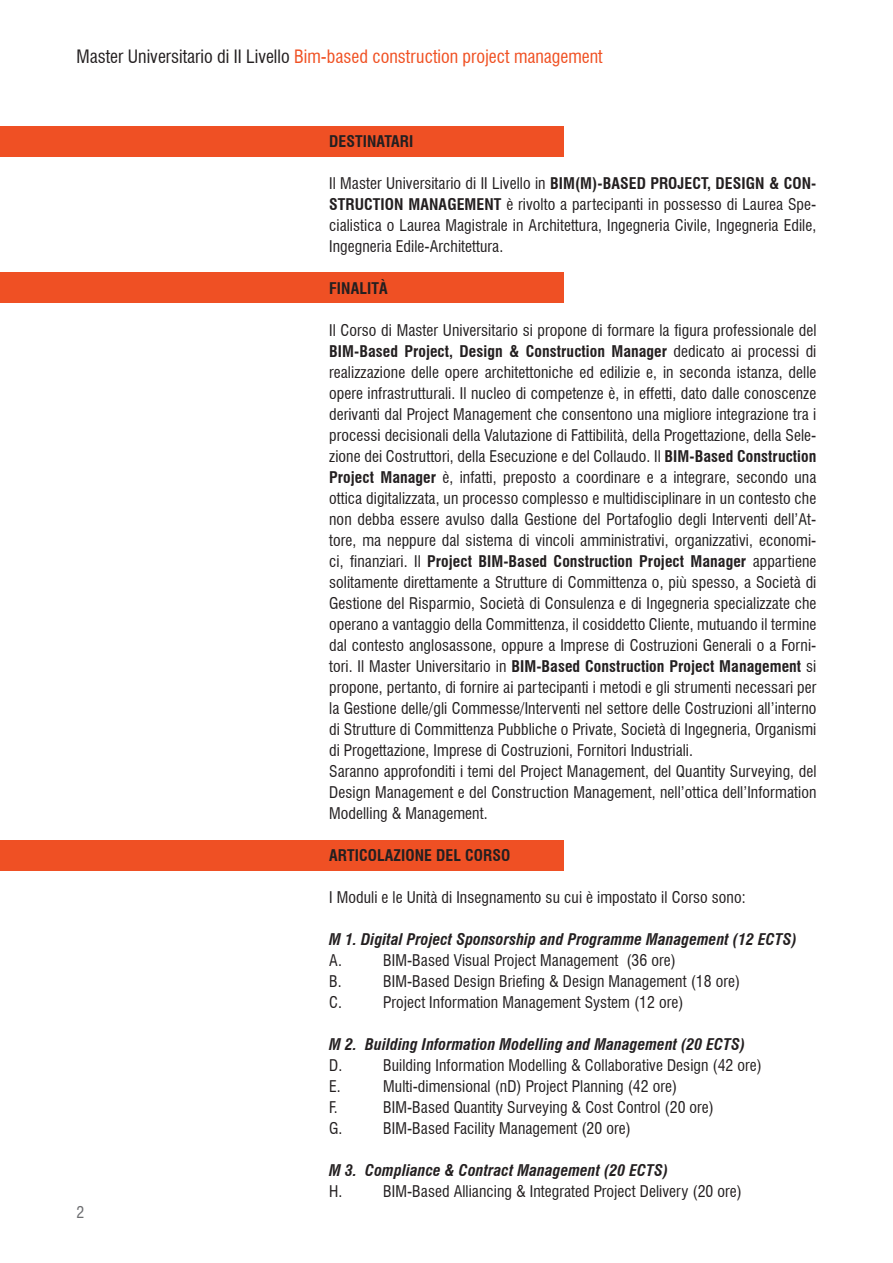
<style>
.page{position:relative;width:893px;height:1263px;background:#fff}
.page>*{position:absolute;margin:0;border:0;box-sizing:border-box;transform-origin:0 0}
.t1{font:condensed 18px "Swiss 721 BT";color:#f05022}
.t2{font:condensed 15.75px/21px "Swiss 721 BT";letter-spacing:.005em;color:#231f20;text-align:justify}
.t3{font:italic 700 condensed 15.75px "Swiss 721 BT";letter-spacing:.005em;color:#231f20}
.t4{font:700 condensed 15.75px "Swiss 721 BT";letter-spacing:.005em;color:#231f20}
.t5{font:condensed 15.75px "Swiss 721 BT";color:#6c6d70}
.s1{color:#231f20}
.s2{font-weight:700}
</style>
<div class="page">
<div style="left:0;top:840px;width:564px;height:31px;background:#ef5024"></div>
<div style="left:0;top:273px;width:564px;height:30px;background:#ef5024"></div>
<div style="left:0;top:126px;width:564px;height:30px;background:#ef5024"></div>
<p class="t1" style="left:77px;top:46px;width:528px"><span class="s1">Master Universitario di II Livello</span> Bim-based construction project management</p>
<p class="t5" style="left:77px;top:1203px;width:9px">2</p>
<p class="t4" style="left:329px;top:132px;width:86px">DESTINATARI</p>
<p class="t2" style="left:329px;top:173px;width:489px">Il Master Universitario di II Livello in <span class="s2">BIM(M)-BASED PROJECT, DESIGN &amp; CON-STRUCTION MANAGEMENT</span> è rivolto a partecipanti in possesso di Laurea Spe&shy;cialistica o Laurea Magistrale in Architettura, Ingegneria Civile, Ingegneria Edile, Ingegneria Edile-Architettura.</p>
<p class="t4" style="left:329px;top:279px;width:60px">FINALITÀ</p>
<p class="t2" style="left:329px;top:320px;width:489px">Il Corso di Master Universitario si propone di formare la figura professionale del <span class="s2">BIM-Based Project, Design &amp; Construction Manager</span> dedicato ai processi di realizzazione delle opere architettoniche ed edilizie e, in seconda istanza, delle opere infrastrutturali. Il nucleo di competenze è, in effetti, dato dalle conoscenze derivanti dal Project Management che consentono una migliore integrazione tra i processi decisionali della Valutazione di Fattibilità, della Progettazione, della Sele&shy;zione dei Costruttori, della Esecuzione e del Collaudo. Il <span class="s2">BIM-Based Construction Project Manager</span> è, infatti, preposto a coordinare e a integrare, secondo una ottica digitalizzata, un processo complesso e multidisciplinare in un contesto che non debba essere avulso dalla Gestione del Portafoglio degli Interventi dell’At&shy;tore, ma neppure dal sistema di vincoli amministrativi, organizzativi, economi&shy;ci, finanziari. Il <span class="s2">Project BIM-Based Construction Project Manager</span> appartiene solitamente direttamente a Strutture di Committenza o, più spesso, a Società di Gestione del Risparmio, Società di Consulenza e di Ingegneria specializzate che operano a vantaggio della Committenza, il cosiddetto Cliente, mutuando il termine dal contesto anglosassone, oppure a Imprese di Costruzioni Generali o a Forni&shy;tori. Il Master Universitario in <span class="s2">BIM-Based Construction Project Management</span> si propone, pertanto, di fornire ai partecipanti i metodi e gli strumenti necessari per la Gestione delle/gli Commesse/Interventi nel settore delle Costruzioni all’interno di Strutture di Committenza Pubbliche o Private, Società di Ingegneria, Organismi di Progettazione, Imprese di Costruzioni, Fornitori Industriali.</p>
<p class="t2" style="left:329px;top:761px;width:489px">Saranno approfonditi i temi del Project Management, del Quantity Surveying, del Design Management e del Construction Management, nell’ottica dell’Information Modelling &amp; Management.</p>
<p class="t4" style="left:329px;top:846px;width:183px">ARTICOLAZIONE DEL CORSO</p>
<p class="t2" style="left:329px;top:887px;width:418px">I Moduli e le Unità di Insegnamento su cui è impostato il Corso sono:</p>
<p class="t3" style="left:329px;top:930px;width:469px">M 1. Digital Project Sponsorship and Programme Management (12 ECTS)</p>
<p class="t2" style="left:329px;top:950px;width:14px">A.</p>
<p class="t2" style="left:383px;top:950px;width:294px">BIM-Based Visual Project Management (36 ore)</p>
<p class="t2" style="left:329px;top:971px;width:14px">B.</p>
<p class="t2" style="left:383px;top:971px;width:358px">BIM-Based Design Briefing &amp; Design Management (18 ore)</p>
<p class="t2" style="left:329px;top:992px;width:14px">C.</p>
<p class="t2" style="left:383px;top:992px;width:302px">Project Information Management System (12 ore)</p>
<p class="t3" style="left:329px;top:1035px;width:418px">M 2. Building Information Modelling and Management (20 ECTS)</p>
<p class="t2" style="left:329px;top:1055px;width:15px">D.</p>
<p class="t2" style="left:383px;top:1055px;width:380px">Building Information Modelling &amp; Collaborative Design (42 ore)</p>
<p class="t2" style="left:329px;top:1076px;width:13px">E.</p>
<p class="t2" style="left:383px;top:1076px;width:295px">Multi-dimensional (nD) Project Planning (42 ore)</p>
<p class="t2" style="left:329px;top:1097px;width:10px">F.</p>
<p class="t2" style="left:383px;top:1097px;width:332px">BIM-Based Quantity Surveying &amp; Cost Control (20 ore)</p>
<p class="t2" style="left:329px;top:1118px;width:15px">G.</p>
<p class="t2" style="left:383px;top:1118px;width:249px">BIM-Based Facility Management (20 ore)</p>
<p class="t3" style="left:329px;top:1161px;width:341px">M 3. Compliance &amp; Contract Management (20 ECTS)</p>
<p class="t2" style="left:329px;top:1181px;width:15px">H.</p>
<p class="t2" style="left:383px;top:1181px;width:360px">BIM-Based Alliancing &amp; Integrated Project Delivery (20 ore)</p>
</div>
